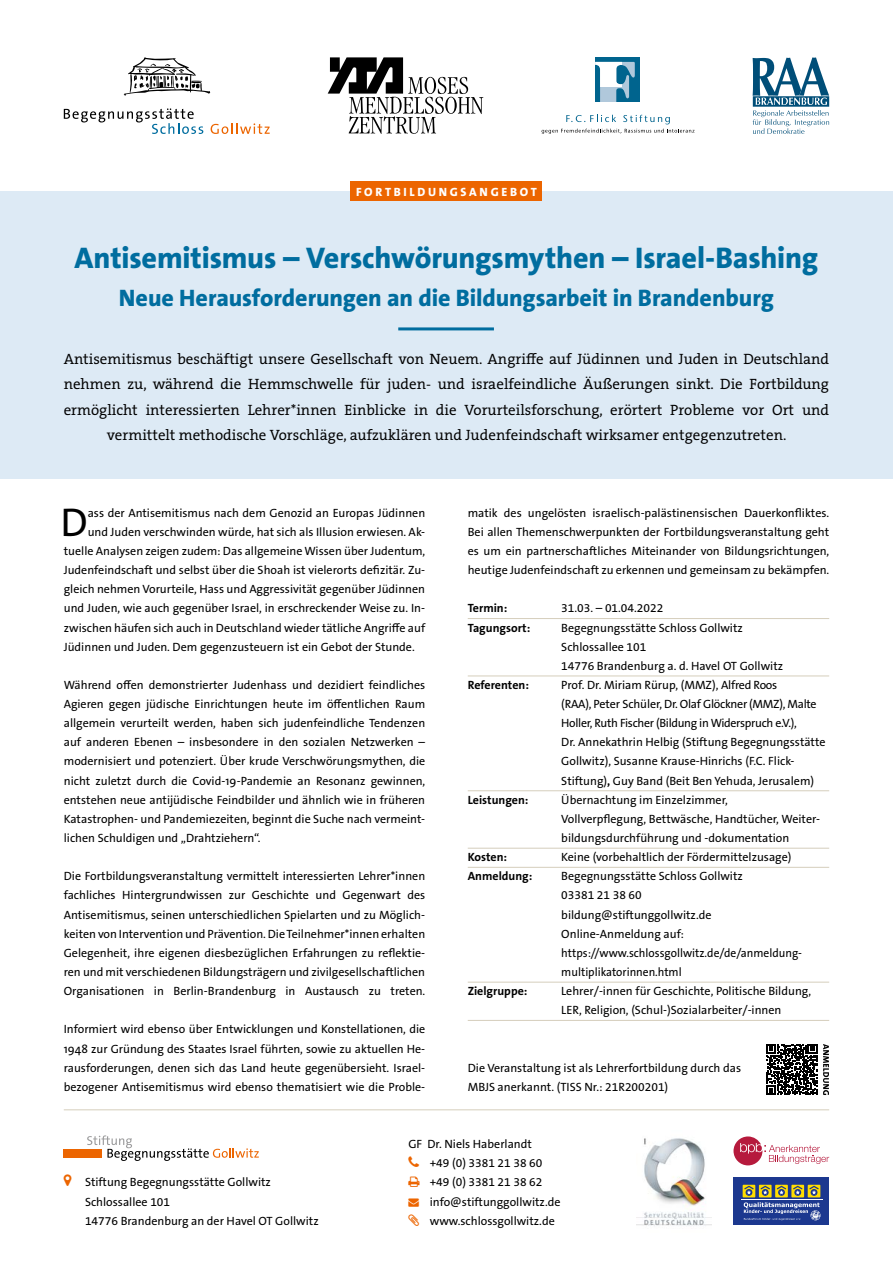
<style>
.page{position:relative;width:893px;height:1263px;background:#fff}
.page>*{position:absolute;margin:0;border:0;box-sizing:border-box;transform-origin:0 0}
.Fließtext_mit_Initia{font:40.35px "The Sans Os F";color:#000}
.Headline_1{font:800 30px "The Sans Os F";letter-spacing:-.005em;color:#006d9f}
.Headline_1-2{font:800 24px "The Sans Os F";letter-spacing:-.005em;color:#006d9f}
.Fließtext{font:15px/25.5px "The Serif Office";color:#000;text-align:center}
.Fließtext_mit_Initia-2{font:12px/19.2px "The Sans Os F";color:#000;text-align:justify}
.Fließtext-2{font:12px/19.2px "The Sans Os F";color:#000}
.Fließtext_Sans{font:12px "The Sans Os F";color:#000}
.Fließtext-3{font:700 12px "The Sans Os F";color:#000}
.Fließtext-4{font:12px/19.2px "The Sans Os F";color:#000;scale:.96 1}
.Headline_1-3{font:800 12px "The Sans Os F";letter-spacing:.225em;color:#fff}
.s1{font-weight:700}
</style>
<div class="page">
<div style="left:0;top:191px;width:893px;height:287px;background:#ddeaf5"></div>
<div style="left:351px;top:182px;width:191px;height:19px;background:#ec6500"></div>
<svg style="left:87px;top:1135px;width:172px;height:26px"></svg>
<div style="left:64px;top:1149px;width:38px;height:8px;background:#ec6500"></div>
<hr style="left:398px;top:327px;width:96px;height:3px;background:#006d9f">
<hr style="left:468px;top:618px;width:361px;height:1px;background:#d5cebc">
<hr style="left:468px;top:676px;width:361px;height:1px;background:#d5cebc">
<hr style="left:468px;top:1020px;width:361px;height:1px;background:#d5cebc">
<hr style="left:468px;top:848px;width:361px;height:1px;background:#d5cebc">
<hr style="left:468px;top:790px;width:361px;height:1px;background:#d5cebc">
<hr style="left:468px;top:982px;width:361px;height:1px;background:#d5cebc">
<hr style="left:64px;top:1109px;width:765px;height:1px;background:#d5cebc">
<svg style="left:733px;top:1136px;width:96px;height:29px"></svg>
<img style="left:637px;top:1138px;width:74px;height:88px">
<svg style="left:328px;top:57px;width:155px;height:77px"></svg>
<div style="left:595px;top:57px;width:45px;height:45px;background:#00648e"></div>
<svg style="left:600px;top:62px;width:35px;height:40px"></svg>
<svg style="left:595px;top:62px;width:26px;height:24px"></svg>
<svg style="left:542px;top:115px;width:152px;height:19px"></svg>
<svg style="left:753px;top:57px;width:76px;height:77px"></svg>
<svg style="left:64px;top:108px;width:139px;height:26px"></svg>
<svg style="left:211px;top:123px;width:59px;height:11px"></svg>
<svg style="left:124px;top:57px;width:86px;height:39px"></svg>
<hr style="left:468px;top:867px;width:361px;height:1px;background:#d5cebc">
<div style="left:733px;top:1177px;width:96px;height:48px;background:#1c388f"></div>
<hr style="left:741px;top:1199px;width:81px;height:1px;background:#fff">
<div style="left:743px;top:1185px;width:12px;height:12px;background:#fd0"></div>
<svg style="left:744px;top:1186px;width:10px;height:10px"></svg>
<div style="left:759px;top:1185px;width:13px;height:12px;background:#fd0"></div>
<svg style="left:761px;top:1186px;width:9px;height:10px"></svg>
<div style="left:775px;top:1185px;width:13px;height:12px;background:#fd0"></div>
<svg style="left:777px;top:1186px;width:9px;height:10px"></svg>
<div style="left:791px;top:1185px;width:13px;height:12px;background:#fd0"></div>
<svg style="left:793px;top:1186px;width:9px;height:10px"></svg>
<div style="left:808px;top:1185px;width:12px;height:12px;background:#fd0"></div>
<svg style="left:809px;top:1186px;width:10px;height:10px"></svg>
<svg style="left:744px;top:1202px;width:76px;height:18px"></svg>
<svg style="left:823px;top:1044px;width:6px;height:51px"></svg>
<svg style="left:766px;top:1044px;width:51px;height:51px"></svg>
<p class="Headline_1-3" style="left:356px;top:184px;width:182px">FORTBILDUNGSANGEBOT</p>
<p class="Headline_1" style="left:75px;top:238px;width:745px">Antisemitismus – Verschwörungsmythen – Israel-Bashing</p>
<p class="Headline_1-2" style="left:119px;top:283px;width:656px">Neue Herausforderungen an die Bildungsarbeit in Brandenburg</p>
<p class="Fließtext" style="left:64px;top:346px;width:767px">Antisemitismus beschäftigt unsere Gesellschaft von Neuem. Angriffe auf Jüdinnen und Juden in Deutschland nehmen zu, während die Hemmschwelle für juden- und israelfeindliche Äußerungen sinkt. Die Fortbildung ermöglicht interessierten Lehrer*innen Einblicke in die Vorurteilsforschung, erörtert Probleme vor Ort und vermittelt methodische Vorschläge, aufzuklären und Judenfeindschaft wirksamer entgegenzutreten.</p>
<p class="Fließtext_mit_Initia" style="left:60px;top:496px;width:29px">D</p>
<p class="Fließtext_mit_Initia-2" style="left:88px;top:503px;width:339px">ass der Antisemitismus nach dem Genozid an Europas Jüdinnen</p>
<p class="Fließtext_mit_Initia-2" style="left:88px;top:522px;width:339px">und Juden verschwinden würde, hat sich als Illusion erwiesen. Ak-</p>
<p class="Fließtext_mit_Initia-2" style="left:64px;top:541px;width:363px">tuelle Analysen zeigen zudem: Das allgemeine Wissen über Judentum,</p>
<p class="Fließtext_mit_Initia-2" style="left:64px;top:560px;width:363px">Judenfeindschaft und selbst über die Shoah ist vielerorts defizitär. Zu-</p>
<p class="Fließtext_mit_Initia-2" style="left:64px;top:580px;width:363px">gleich nehmen Vorurteile, Hass und Aggressivität gegenüber Jüdinnen</p>
<p class="Fließtext_mit_Initia-2" style="left:64px;top:599px;width:363px">und Juden, wie auch gegenüber Israel, in erschreckender Weise zu. In-</p>
<p class="Fließtext_mit_Initia-2" style="left:64px;top:618px;width:363px">zwischen häufen sich auch in Deutschland wieder tätliche Angriffe auf</p>
<p class="Fließtext_mit_Initia-2" style="left:64px;top:637px;width:353px">Jüdinnen und Juden. Dem gegenzusteuern ist ein Gebot der Stunde.</p>
<p class="Fließtext_mit_Initia-2" style="left:64px;top:675px;width:363px">Während offen demonstrierter Judenhass und dezidiert feindliches Agieren gegen jüdische Einrichtungen heute im öffentlichen Raum allgemein verurteilt werden, haben sich judenfeindliche Tendenzen auf anderen Ebenen – insbesondere in den sozialen Netzwerken – modernisiert und potenziert. Über krude Verschwörungsmythen, die nicht zuletzt durch die Covid-19-Pandemie an Resonanz gewinnen, entstehen neue antijüdische Feindbilder und ähnlich wie in früheren Katastrophen- und Pandemiezeiten, beginnt die Suche nach vermeint&shy;lichen Schuldigen und „Drahtziehern“.</p>
<p class="Fließtext_mit_Initia-2" style="left:64px;top:867px;width:363px">Die Fortbildungsveranstaltung vermittelt interessierten Lehrer*innen fachliches Hintergrundwissen zur Geschichte und Gegenwart des Antisemitismus, seinen unterschiedlichen Spielarten und zu Möglich&shy;keiten von Intervention und Prävention. Die Teilnehmer*innen erhalten Gelegenheit, ihre eigenen diesbezüglichen Erfahrungen zu reflektie&shy;ren und mit verschiedenen Bildungsträgern und zivilgesellschaftlichen Organisationen in Berlin-Brandenburg in Austausch zu treten.</p>
<p class="Fließtext_mit_Initia-2" style="left:64px;top:1020px;width:363px">Informiert wird ebenso über Entwicklungen und Konstellationen, die 1948 zur Gründung des Staates Israel führten, sowie zu aktuellen He&shy;rausforderungen, denen sich das Land heute gegenübersieht. Israel&shy;bezogener Antisemitismus wird ebenso thematisiert wie die Proble-</p>
<p class="Fließtext_mit_Initia-2" style="left:468px;top:503px;width:363px">matik des ungelösten israelisch-palästinensischen Dauerkonfliktes.<br>Bei allen Themenschwerpunkten der Fortbildungsveranstaltung geht es um ein partnerschaftliches Miteinander von Bildungsrichtungen, heutige Judenfeindschaft zu erkennen und gemeinsam zu bekämpfen.</p>
<p class="Fließtext-3" style="left:468px;top:601px;width:41px">Termin:</p>
<p class="Fließtext-2" style="left:561px;top:599px;width:103px">31.03. – 01.04.2022</p>
<p class="Fließtext-3" style="left:468px;top:620px;width:64px">Tagungsort:</p>
<p class="Fließtext-2" style="left:561px;top:618px;width:183px">Begegnungsstätte Schloss Gollwitz</p>
<p class="Fließtext-2" style="left:561px;top:637px;width:87px">Schlossallee 101</p>
<p class="Fließtext-2" style="left:561px;top:656px;width:223px">14776 Brandenburg a. d. Havel OT Gollwitz</p>
<p class="Fließtext-3" style="left:468px;top:677px;width:63px">Referenten:</p>
<p class="Fließtext-2" style="left:561px;top:675px;width:266px">Prof. Dr. Miriam Rürup, (MMZ), Alfred Roos<br>(RAA), Peter Schüler, Dr. Olaf Glöckner (MMZ), Malte Holler, Ruth Fischer (Bildung in Widerspruch e.V.),<br>Dr. Annekathrin Helbig (Stiftung Begegnungsstätte Gollwitz), Susanne Krause-Hinrichs (F.C. Flick-Stiftung)<span class="s1">,</span> Guy Band (Beit Ben Yehuda, Jerusalem)</p>
<p class="Fließtext-3" style="left:468px;top:792px;width:62px">Leistungen:</p>
<p class="Fließtext-2" style="left:561px;top:790px;width:168px">Übernachtung im Einzelzimmer,</p>
<p class="Fließtext-2" style="left:561px;top:809px;width:260px">Vollverpflegung, Bettwäsche, Handtücher, Weiter-</p>
<p class="Fließtext-2" style="left:561px;top:828px;width:230px">bildungsdurchführung und -dokumentation</p>
<p class="Fließtext-3" style="left:468px;top:849px;width:41px">Kosten:</p>
<p class="Fließtext-2" style="left:561px;top:847px;width:232px">Keine (vorbehaltlich der Fördermittelzusage)</p>
<p class="Fließtext-3" style="left:468px;top:868px;width:66px">Anmeldung:</p>
<p class="Fließtext-2" style="left:561px;top:867px;width:183px">Begegnungsstätte Schloss Gollwitz</p>
<p class="Fließtext-2" style="left:561px;top:886px;width:82px">03381 21 38 60</p>
<p class="Fließtext-2" style="left:561px;top:905px;width:152px">bildung@stiftunggollwitz.de</p>
<p class="Fließtext-2" style="left:561px;top:924px;width:124px">Online-Anmeldung auf:</p>
<p class="Fließtext-4" style="left:561px;top:943px;width:252px">https://www.schlossgollwitz.de/de/anmeldung&shy;multiplikatorinnen.html</p>
<p class="Fließtext-3" style="left:468px;top:983px;width:61px">Zielgruppe:</p>
<p class="Fließtext-2" style="left:561px;top:981px;width:252px">Lehrer/-innen für Geschichte, Politische Bildung,</p>
<p class="Fließtext-2" style="left:561px;top:1001px;width:222px">LER, Religion, (Schul-)Sozialarbeiter/-innen</p>
<p class="Fließtext-2" style="left:468px;top:1058px;width:275px">Die Veranstaltung ist als Lehrerfortbildung durch das</p>
<p class="Fließtext-2" style="left:468px;top:1077px;width:202px">MBJS anerkannt. (TISS Nr.: 21R200201)</p>
<p class="Fließtext_Sans" style="left:85px;top:1175px;width:187px">Stiftung Begegnungsstätte Gollwitz</p>
<p class="Fließtext_Sans" style="left:85px;top:1194px;width:87px">Schlossallee 101</p>
<p class="Fließtext_Sans" style="left:85px;top:1213px;width:235px">14776 Brandenburg an der Havel OT Gollwitz</p>
<p class="Fließtext_Sans" style="left:408px;top:1136px;width:125px">GF Dr. Niels Haberlandt</p>
<p class="Fließtext_Sans" style="left:430px;top:1155px;width:114px">+49 (0) 3381 21 38 60</p>
<p class="Fließtext_Sans" style="left:430px;top:1175px;width:114px">+49 (0) 3381 21 38 62</p>
<p class="Fließtext_Sans" style="left:430px;top:1194px;width:132px">info@stiftunggollwitz.de</p>
<p class="Fließtext_Sans" style="left:430px;top:1213px;width:127px">www.schlossgollwitz.de</p>
</div>
